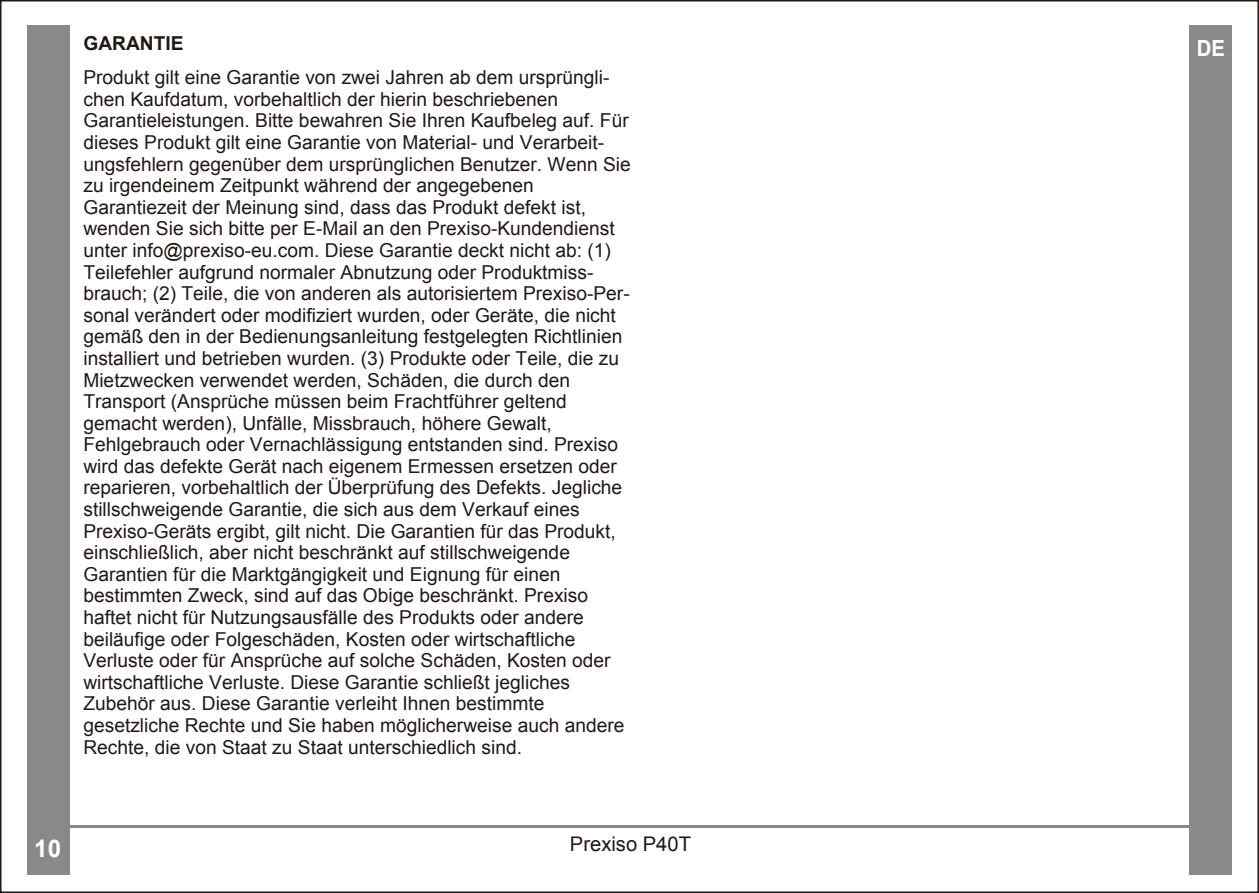
<style>
.page{position:relative;width:1259px;height:893px;background:#fff}
.page>*{position:absolute;margin:0;border:0;box-sizing:border-box;transform-origin:0 0}
.t1{font:700 24.3px "Arial";color:#fff}
.t2{font:700 22.2px "Arial";color:#fff;scale:.91 1}
.t3{font:20.1px "Arial";color:#221815}
.t4{font:19.2px/21.6px "Arial";color:#221815}
.t5{font:700 19.2px "Arial";color:#221815}
</style>
<div class="page">
<div style="left:1189px;top:26px;width:43px;height:849px;background:#898989"></div>
<div style="left:27px;top:26px;width:43px;height:849px;background:#898989"></div>
<hr style="left:39px;top:825px;width:1181px;height:2px;background:#898989">
<p class="t5" style="left:83px;top:31px;width:102px">GARANTIE</p>
<p class="t4" style="left:83px;top:67px;width:549px">Produkt gilt eine Garantie von zwei Jahren ab dem ursprüngli&shy;chen Kaufdatum, vorbehaltlich der hierin beschriebenen Garantieleistungen. Bitte bewahren Sie Ihren Kaufbeleg auf. Für dieses Produkt gilt eine Garantie von Material- und Verarbeit&shy;ungsfehlern gegenüber dem ursprünglichen Benutzer. Wenn Sie zu irgendeinem Zeitpunkt während der angegebenen Garantiezeit der Meinung sind, dass das Produkt defekt ist, wenden Sie sich bitte per E-Mail an den Prexiso-Kundendienst unter info@prexiso-eu.com. Diese Garantie deckt nicht ab: (1)<br>Teilefehler aufgrund normaler Abnutzung oder Produktmiss&shy;brauch; (2) Teile, die von anderen als autorisiertem Prexiso-Per&shy;sonal verändert oder modifiziert wurden, oder Geräte, die nicht gemäß den in der Bedienungsanleitung festgelegten Richtlinien installiert und betrieben wurden. (3) Produkte oder Teile, die zu Mietzwecken verwendet werden, Schäden, die durch den Transport (Ansprüche müssen beim Frachtführer geltend gemacht werden), Unfälle, Missbrauch, höhere Gewalt, Fehlgebrauch oder Vernachlässigung entstanden sind. Prexiso wird das defekte Gerät nach eigenem Ermessen ersetzen oder reparieren, vorbehaltlich der Überprüfung des Defekts. Jegliche stillschweigende Garantie, die sich aus dem Verkauf eines Prexiso-Geräts ergibt, gilt nicht. Die Garantien für das Produkt, einschließlich, aber nicht beschränkt auf stillschweigende Garantien für die Marktgängigkeit und Eignung für einen bestimmten Zweck, sind auf das Obige beschränkt. Prexiso haftet nicht für Nutzungsausfälle des Produkts oder andere beiläufige oder Folgeschäden, Kosten oder wirtschaftliche Verluste oder für Ansprüche auf solche Schäden, Kosten oder wirtschaftliche Verluste. Diese Garantie schließt jegliches Zubehör aus. Diese Garantie verleiht Ihnen bestimmte gesetzliche Rechte und Sie haben möglicherweise auch andere Rechte, die von Staat zu Staat unterschiedlich sind.</p>
<p class="t1" style="left:34px;top:832px;width:29px">10</p>
<p class="t3" style="left:570px;top:831px;width:123px">Prexiso P40T</p>
<p class="t2" style="left:1196px;top:34px;width:33px">DE</p>
</div>
